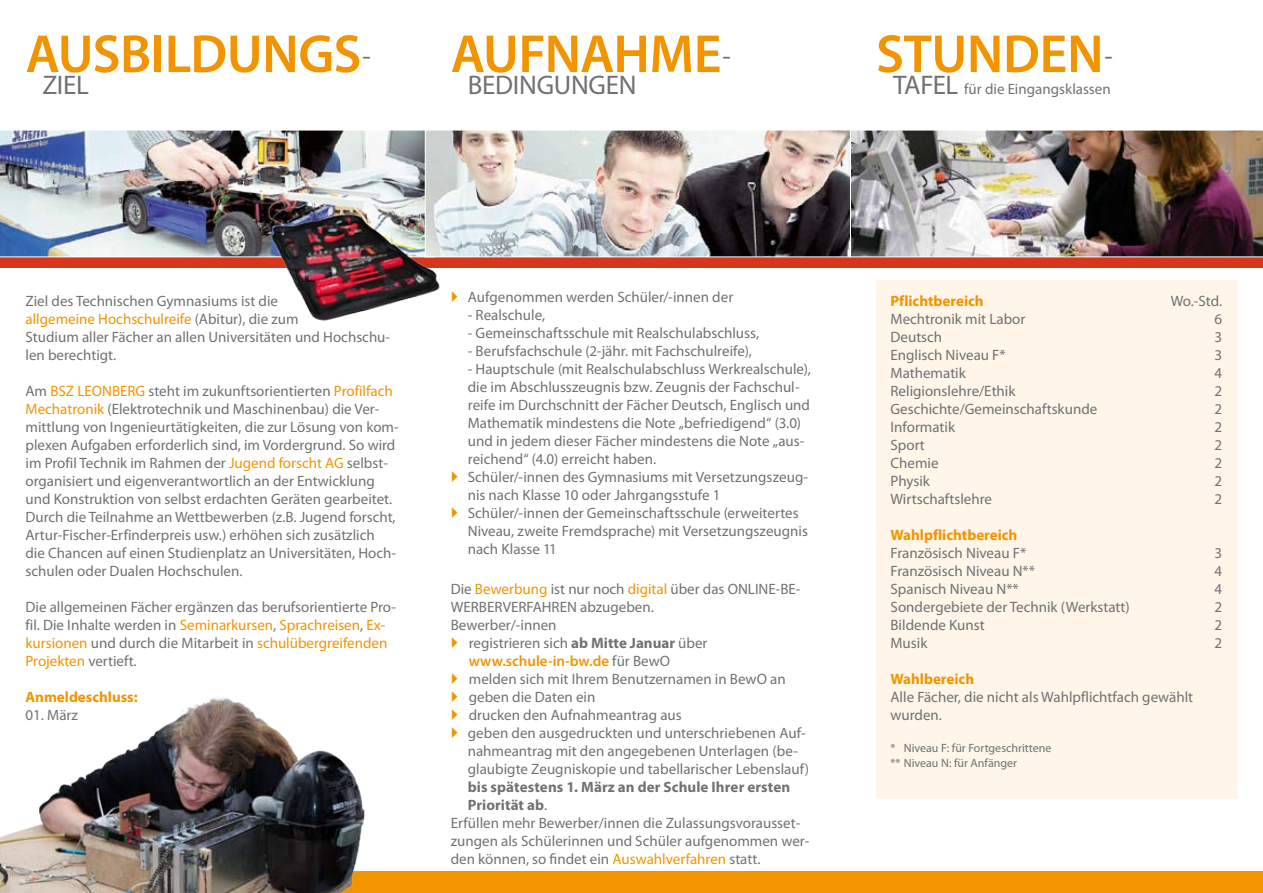
<style>
.page{position:relative;width:1263px;height:893px;background:#fff}
.page>*{position:absolute;margin:0;border:0;box-sizing:border-box;transform-origin:0 0}
.t1{font:600 54px "Myriad Pro";letter-spacing:-.01em;color:#f29400}
.t2{font:27px "Myriad Pro";letter-spacing:-.01em;color:#707173}
.t3{font:15px/18px "Myriad Pro";color:#707173}
.t4{font:700 15px "Myriad Pro";color:#f29400}
.t5{font:700 15px "Myriad Pro";letter-spacing:.005em;color:#707173}
.t6{font:600 15px "Myriad Pro";color:#f29400}
.t7{font:12px/14.4px "Myriad Pro";color:#707173}
.s1{font-weight:400;font-size:27px;color:#707173}
.s2{font-size:27px}
.s3{color:#f29400}
.s4{font-weight:700}
.s5{font-weight:400;color:#707173}
.s6{font-weight:400}
</style>
<div class="page">
<div style="left:0;top:251px;width:1263px;height:17px;background:#d6361b"></div>
<img style="left:0;top:130px;width:425px;height:127px">
<img style="left:427px;top:132px;width:422px;height:123px">
<div style="left:425px;top:130px;width:426px;height:127px;border:1px solid #fff"></div>
<img style="left:850px;top:130px;width:413px;height:127px">
<img style="left:269px;top:211px;width:174px;height:110px">
<div style="left:0;top:872px;width:1263px;height:21px;background:#f29400"></div>
<img style="left:0;top:697px;width:402px;height:196px">
<div style="left:876px;top:280px;width:361px;height:519px;background:#fff5e8"></div>
<h1 class="t1" style="left:26px;top:20px;width:347px">AUSBILDUNGS<span class="s1">-</span></h1>
<h2 class="t2" style="left:43px;top:68px;width:48px">ZIEL</h2>
<h1 class="t1" style="left:451px;top:20px;width:281px">AUFNAHME<span class="s1">-</span></h1>
<h1 class="t1" style="left:876px;top:20px;width:238px">STUNDEN<span class="s1">-</span></h1>
<h2 class="t2" style="left:468px;top:68px;width:170px">BEDINGUNGEN</h2>
<p class="t3" style="left:893px;top:80px;width:219px"><span class="s2">TAFEL</span> für die Eingangsklassen</p>
<p class="t3" style="left:26px;top:292px;width:366px">Ziel des Technischen Gymnasiums ist die<br><span class="s3">allgemeine Hochschulreife</span> (Abitur), die zum<br>Studium aller Fächer an allen Universitäten und Hochschu&shy;len berechtigt.</p>
<p class="t3" style="left:26px;top:382px;width:375px">Am <span class="s3">BSZ LEONBERG</span> steht im zukunftsorientierten <span class="s3">Profilfach Mechatronik</span> (Elektrotechnik und Maschinenbau) die Ver&shy;mittlung von Ingenieurtätigkeiten, die zur Lösung von kom&shy;plexen Aufgaben erforderlich sind, im Vordergrund. So wird im Profil Technik im Rahmen der <span class="s3">Jugend forscht AG</span> selbst&shy;organisiert und eigenverantwortlich an der Entwicklung und Konstruktion von selbst erdachten Geräten gearbeitet.<br>Durch die Teilnahme an Wettbewerben (z.B. Jugend forscht, Artur-Fischer-Erfinderpreis usw.) erhöhen sich zusätzlich<br>die Chancen auf einen Studienplatz an Universitäten, Hoch&shy;schulen oder Dualen Hochschulen.</p>
<p class="t3" style="left:26px;top:598px;width:372px">Die allgemeinen Fächer ergänzen das berufsorientierte Pro&shy;fil. Die Inhalte werden in <span class="s3">Seminarkursen</span>, <span class="s3">Sprachreisen</span>, <span class="s3">Ex&shy;kursionen</span> und durch die Mitarbeit in <span class="s3">schulübergreifenden Projekten</span> vertieft.</p>
<p class="t4" style="left:26px;top:687px;width:114px">Anmeldeschluss:</p>
<p class="t3" style="left:26px;top:706px;width:54px">01. März</p>
<p class="t3" style="left:468px;top:288px;width:267px">Aufgenommen werden Schüler/-innen der</p>
<p class="t3" style="left:468px;top:306px;width:79px">- Realschule,</p>
<p class="t3" style="left:468px;top:324px;width:293px">- Gemeinschaftsschule mit Realschulabschluss,</p>
<p class="t3" style="left:468px;top:342px;width:286px">- Berufsfachschule (2-jähr. mit Fachschulreife),</p>
<p class="t3" style="left:468px;top:360px;width:345px">- Hauptschule (mit Realschulabschluss Werkrealschule), die im Abschlusszeugnis bzw. Zeugnis der Fachschul&shy;reife im Durchschnitt der Fächer Deutsch, Englisch und Mathematik mindestens die Note „befriedigend“ (3.0) und in jedem dieser Fächer mindestens die Note „aus&shy;reichend“ (4.0) erreicht haben.<br>Schüler/-innen des Gymnasiums mit Versetzungszeug&shy;nis nach Klasse 10 oder Jahrgangsstufe 1<br>Schüler/-innen der Gemeinschaftsschule (erweitertes Niveau, zweite Fremdsprache) mit Versetzungszeugnis nach Klasse 11</p>
<p class="t3" style="left:451px;top:580px;width:351px">Die <span class="s3">Bewerbung</span> ist nur noch <span class="s3">digital</span> über das ONLINE-BE-</p>
<p class="t3" style="left:451px;top:598px;width:205px">WERBERVERFAHREN abzugeben.</p>
<p class="t3" style="left:451px;top:616px;width:107px">Bewerber/-innen</p>
<p class="t3" style="left:469px;top:634px;width:240px">registrieren sich <span class="s4">ab Mitte Januar</span> über</p>
<p class="t6" style="left:469px;top:651px;width:203px">www.schule-in-bw.de <span class="s5">für BewO</span></p>
<p class="t3" style="left:469px;top:670px;width:318px">melden sich mit Ihrem Benutzernamen in BewO an</p>
<p class="t3" style="left:469px;top:688px;width:128px">geben die Daten ein</p>
<p class="t3" style="left:469px;top:706px;width:214px">drucken den Aufnahmeantrag aus</p>
<p class="t3" style="left:468px;top:724px;width:339px">geben den ausgedruckten und unterschriebenen Auf-</p>
<p class="t3" style="left:468px;top:742px;width:332px">nahmeantrag mit den angegebenen Unterlagen (be-</p>
<p class="t3" style="left:468px;top:760px;width:343px">glaubigte Zeugniskopie und tabellarischer Lebenslauf)</p>
<p class="t5" style="left:468px;top:777px;width:324px">bis spätestens 1. März an der Schule Ihrer ersten</p>
<p class="t5" style="left:468px;top:795px;width:81px">Priorität ab<span class="s6">.</span></p>
<p class="t3" style="left:451px;top:814px;width:351px">Erfüllen mehr Bewerber/innen die Zulassungsvorausset-</p>
<p class="t3" style="left:451px;top:832px;width:360px">zungen als Schülerinnen und Schüler aufgenommen wer-</p>
<p class="t3" style="left:451px;top:850px;width:311px">den können, so findet ein <span class="s3">Auswahlverfahren</span> statt.</p>
<p class="t4" style="left:890px;top:291px;width:95px">Pflichtbereich</p>
<p class="t3" style="left:1171px;top:292px;width:53px">Wo.-Std.</p>
<p class="t3" style="left:890px;top:310px;width:136px">Mechtronik mit Labor</p>
<p class="t3" style="left:1214px;top:310px;width:9px">6</p>
<p class="t3" style="left:890px;top:328px;width:53px">Deutsch</p>
<p class="t3" style="left:1214px;top:328px;width:9px">3</p>
<p class="t3" style="left:890px;top:346px;width:117px">Englisch Niveau F*</p>
<p class="t3" style="left:1214px;top:346px;width:9px">3</p>
<p class="t3" style="left:890px;top:364px;width:77px">Mathematik</p>
<p class="t3" style="left:1214px;top:364px;width:9px">4</p>
<p class="t3" style="left:890px;top:382px;width:126px">Religionslehre/Ethik</p>
<p class="t3" style="left:1214px;top:382px;width:9px">2</p>
<p class="t3" style="left:890px;top:400px;width:208px">Geschichte/Gemeinschaftskunde</p>
<p class="t3" style="left:1214px;top:400px;width:9px">2</p>
<p class="t3" style="left:890px;top:418px;width:66px">Informatik</p>
<p class="t3" style="left:1214px;top:418px;width:9px">2</p>
<p class="t3" style="left:890px;top:436px;width:36px">Sport</p>
<p class="t3" style="left:1214px;top:436px;width:9px">2</p>
<p class="t3" style="left:890px;top:454px;width:50px">Chemie</p>
<p class="t3" style="left:1214px;top:454px;width:9px">2</p>
<p class="t3" style="left:890px;top:472px;width:41px">Physik</p>
<p class="t3" style="left:1214px;top:472px;width:9px">2</p>
<p class="t3" style="left:890px;top:490px;width:103px">Wirtschaftslehre</p>
<p class="t3" style="left:1214px;top:490px;width:9px">2</p>
<p class="t4" style="left:890px;top:525px;width:128px">Wahlpflichtbereich</p>
<p class="t3" style="left:890px;top:544px;width:137px">Französisch Niveau F*</p>
<p class="t3" style="left:1214px;top:544px;width:9px">3</p>
<p class="t3" style="left:890px;top:562px;width:146px">Französisch Niveau N**</p>
<p class="t3" style="left:1214px;top:562px;width:9px">4</p>
<p class="t3" style="left:890px;top:580px;width:130px">Spanisch Niveau N**</p>
<p class="t3" style="left:1214px;top:580px;width:9px">4</p>
<p class="t3" style="left:890px;top:598px;width:241px">Sondergebiete der Technik (Werkstatt)</p>
<p class="t3" style="left:1214px;top:598px;width:9px">2</p>
<p class="t3" style="left:890px;top:616px;width:96px">Bildende Kunst</p>
<p class="t3" style="left:1214px;top:616px;width:9px">2</p>
<p class="t3" style="left:890px;top:634px;width:38px">Musik</p>
<p class="t3" style="left:1214px;top:634px;width:9px">2</p>
<p class="t4" style="left:890px;top:669px;width:85px">Wahlbereich</p>
<p class="t3" style="left:890px;top:688px;width:304px">Alle Fächer, die nicht als Wahlpflichtfach gewählt wurden.</p>
<p class="t7" style="left:890px;top:741px;width:162px">* Niveau F: für Fortgeschrittene ** Niveau N: für Anfänger</p>
</div>
